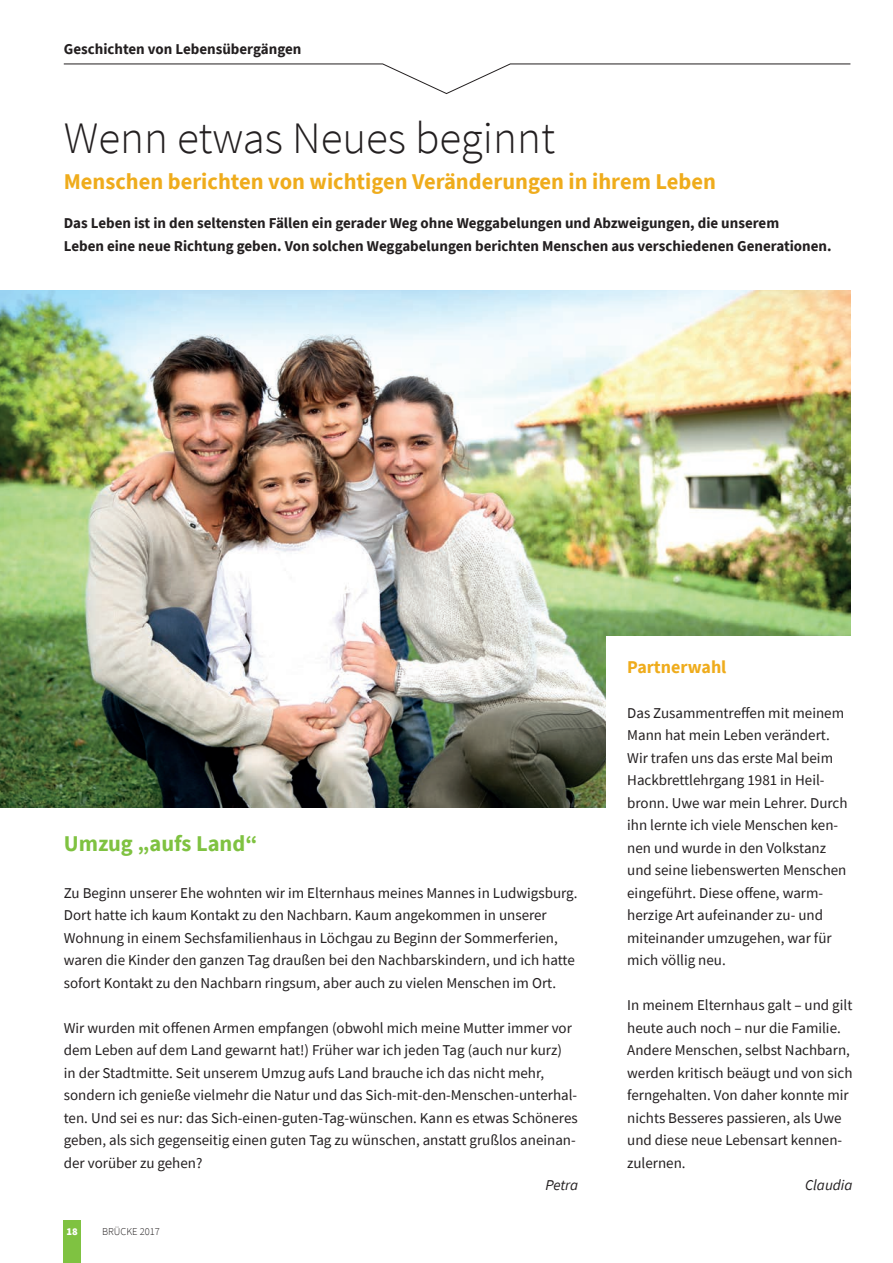
<style>
.page{position:relative;width:893px;height:1263px;background:#fff}
.page>*{position:absolute;margin:0;border:0;box-sizing:border-box;transform-origin:0 0}
.Headline{font:300 45px "Source Sans Pro";color:#231f20}
.Subheadline{font:700 22.5px "Source Sans Pro";color:#efac1c}
.Subheadline-2{font:700 22.5px "Source Sans Pro";color:#7fc241}
.Zwischenhead{font:700 18px "Source Sans Pro";color:#efac1c}
.Fließtext{font:15px/22.5px "Source Sans Pro";color:#231f20}
.Fließtext_fett{font:700 15px/22.5px "Source Sans Pro";color:#231f20}
.Autor{font:italic 15px "Source Sans Pro";color:#231f20}
.t1{font:300 10.5px "Source Sans Pro";color:#231f20}
.t2{font:900 10.5px "Source Sans Pro";color:#fff}
</style>
<div class="page">
<div style="left:64px;top:1220px;width:17px;height:43px;background:#7fc241"></div>
<img style="left:0;top:290px;width:850px;height:518px">
<div style="left:606px;top:636px;width:247px;height:577px;background:#fff"></div>
<svg style="left:63px;top:64px;width:788px;height:30px"></svg>
<p class="Fließtext_fett" style="left:64px;top:37px;width:239px">Geschichten von Lebensübergängen</p>
<p class="Headline" style="left:64px;top:110px;width:493px">Wenn etwas Neues beginnt</p>
<p class="Subheadline" style="left:64px;top:166px;width:654px">Menschen berichten von wichtigen Veränderungen in ihrem Leben</p>
<p class="Fließtext_fett" style="left:64px;top:212px;width:769px">Das Leben ist in den seltensten Fällen ein gerader Weg ohne Weggabelungen und Abzweigungen, die unserem<br>Leben eine neue Richtung geben. Von solchen Weggabelungen berichten Menschen aus verschiedenen Generationen.</p>
<p class="Subheadline-2" style="left:64px;top:828px;width:195px">Umzug „aufs Land“</p>
<p class="Fließtext" style="left:64px;top:881px;width:515px">Zu Beginn unserer Ehe wohnten wir im Elternhaus meines Mannes in Ludwigsburg.<br>Dort hatte ich kaum Kontakt zu den Nachbarn. Kaum angekommen in unserer Wohnung in einem Sechsfamilienhaus in Löchgau zu Beginn der Sommerferien, waren die Kinder den ganzen Tag draußen bei den Nachbarskindern, und ich hatte sofort Kontakt zu den Nachbarn ringsum, aber auch zu vielen Menschen im Ort.</p>
<p class="Fließtext" style="left:64px;top:1016px;width:515px">Wir wurden mit offenen Armen empfangen (obwohl mich meine Mutter immer vor dem Leben auf dem Land gewarnt hat!) Früher war ich jeden Tag (auch nur kurz)<br>in der Stadtmitte. Seit unserem Umzug aufs Land brauche ich das nicht mehr, sondern ich genieße vielmehr die Natur und das Sich-mit-den-Menschen-unterhal&shy;ten. Und sei es nur: das Sich-einen-guten-Tag-wünschen. Kann es etwas Schöneres geben, als sich gegenseitig einen guten Tag zu wünschen, anstatt grußlos aneinan&shy;der vorüber zu gehen?</p>
<p class="Autor" style="left:545px;top:1175px;width:34px">Petra</p>
<p class="t2" style="left:67px;top:1224px;width:13px">18</p>
<p class="t1" style="left:102px;top:1225px;width:59px">BRÜCKE 2017</p>
<p class="Zwischenhead" style="left:627px;top:654px;width:101px">Partnerwahl</p>
<p class="Fließtext" style="left:627px;top:701px;width:222px">Das Zusammentreffen mit meinem<br>Mann hat mein Leben verändert.<br>Wir trafen uns das erste Mal beim<br>Hackbrettlehrgang 1981 in Heil&shy;bronn. Uwe war mein Lehrer. Durch ihn lernte ich viele Menschen ken&shy;nen und wurde in den Volkstanz und seine liebenswerten Menschen eingeführt. Diese offene, warm&shy;herzige Art aufeinander zu- und miteinander umzugehen, war für mich völlig neu.</p>
<p class="Fließtext" style="left:627px;top:994px;width:227px">In meinem Elternhaus galt – und gilt heute auch noch – nur die Familie.<br>Andere Menschen, selbst Nachbarn, werden kritisch beäugt und von sich ferngehalten. Von daher konnte mir nichts Besseres passieren, als Uwe und diese neue Lebensart kennen&shy;zulernen.</p>
<p class="Autor" style="left:805px;top:1175px;width:49px">Claudia</p>
</div>
